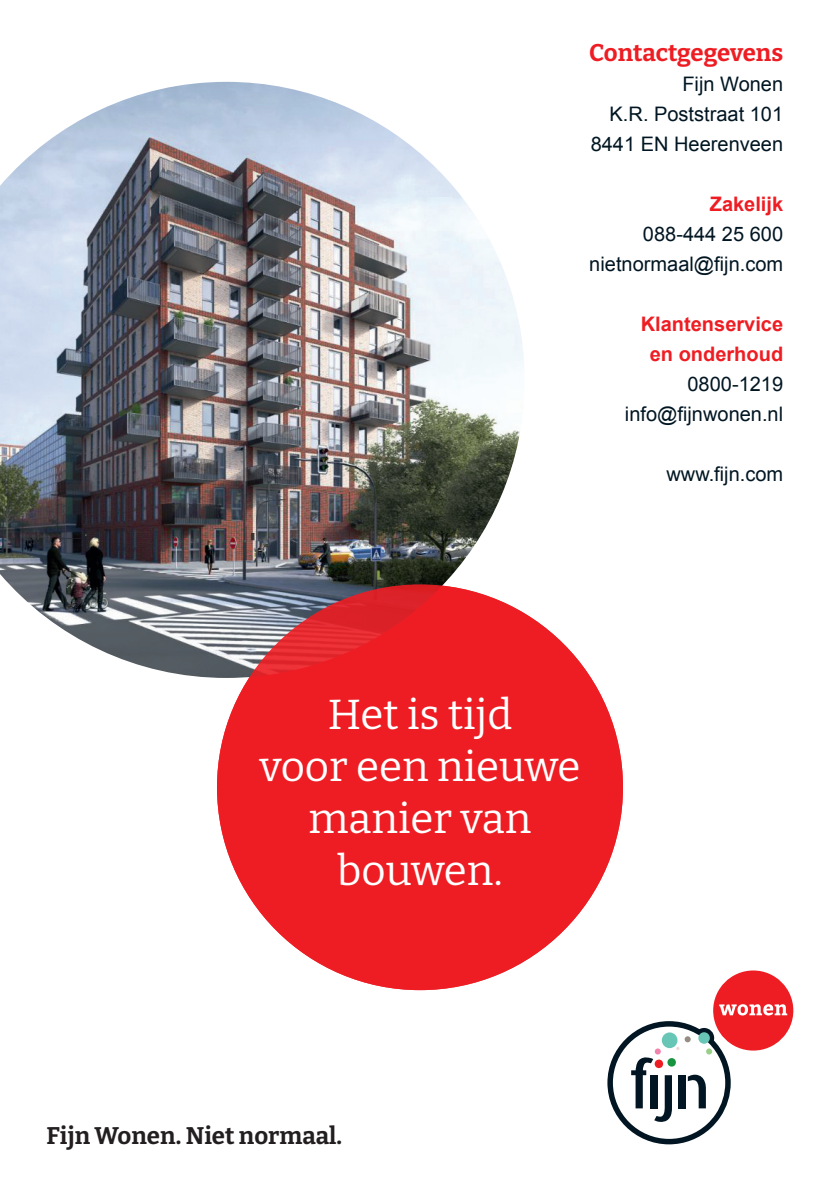
<style>
.page{position:relative;width:840px;height:1191px;background:#fff}
.page>*{position:absolute;margin:0;border:0;box-sizing:border-box;transform-origin:0 0}
.t1{font:42px "Bitter";color:#fff}
.t2{font:700 24px "Bitter";color:#231f20}
.t3{font:700 24px "Bitter";letter-spacing:-.01em;color:#ee1d23}
.t4{font:20px "Arial";color:#011622}
.t5{font:700 20px "Arial";color:#ee1d23}
</style>
<div class="page">
<img style="left:0;top:82px;width:524px;height:596px">
<div style="left:712px;top:970px;width:80px;height:80px;background:#ee1d23;border-radius:50%"></div>
<svg style="left:719px;top:1004px;width:67px;height:11px"></svg>
<svg style="left:607px;top:1021px;width:123px;height:123px"></svg>
<div style="left:217px;top:584px;width:405px;height:406px;background:#ee1d23;border-radius:50%"></div>
<p class="t3" style="left:589px;top:37px;width:195px">Contactgegevens</p>
<p class="t4" style="left:682px;top:71px;width:102px">Fijn Wonen</p>
<p class="t4" style="left:609px;top:101px;width:175px">K.R. Poststraat 101</p>
<p class="t4" style="left:590px;top:131px;width:194px">8441 EN Heerenveen</p>
<p class="t5" style="left:709px;top:191px;width:75px">Zakelijk</p>
<p class="t4" style="left:642px;top:221px;width:142px">088-444 25 600</p>
<p class="t4" style="left:589px;top:251px;width:195px">nietnormaal@fijn.com</p>
<p class="t5" style="left:640px;top:311px;width:144px">Klantenservice</p>
<p class="t5" style="left:649px;top:341px;width:135px">en onderhoud</p>
<p class="t4" style="left:687px;top:371px;width:97px">0800-1219</p>
<p class="t4" style="left:624px;top:401px;width:160px">info@fijnwonen.nl</p>
<p class="t4" style="left:666px;top:461px;width:118px">www.fijn.com</p>
<p class="t1" style="left:327px;top:687px;width:186px">Het is tijd</p>
<p class="t1" style="left:259px;top:739px;width:322px">voor een nieuwe</p>
<p class="t1" style="left:308px;top:791px;width:224px">manier van</p>
<p class="t1" style="left:337px;top:843px;width:167px">bouwen.</p>
<p class="t2" style="left:47px;top:1120px;width:297px">Fijn Wonen. Niet normaal.</p>
</div>
